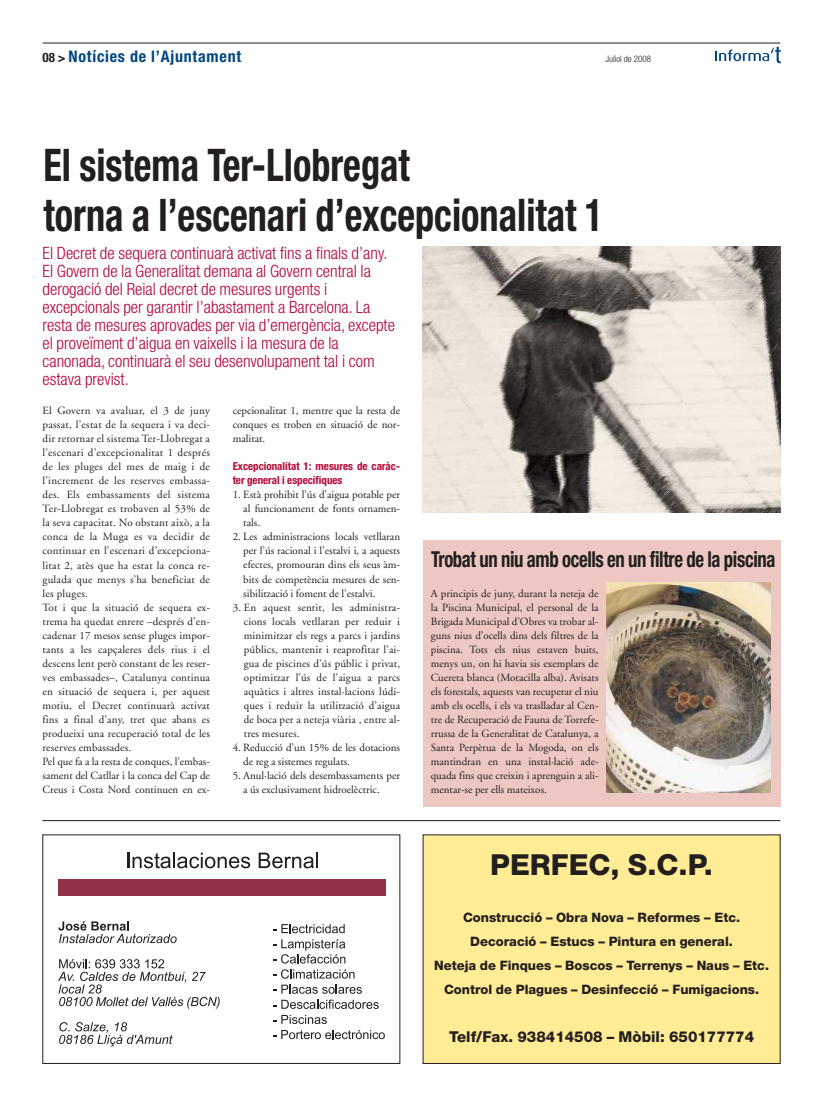
<style>
.page{position:relative;width:823px;height:1106px;background:#fff}
.page>*{position:absolute;margin:0;border:0;box-sizing:border-box;transform-origin:0 0}
.t1{font:700 condensed 45px/50px "Helvetica Neue";color:#231f1f;scale:.85 1}
.t2{font:800 29px "Helvetica Neue";color:#231f1f}
.t3{font:700 condensed 22px "Helvetica Neue";letter-spacing:-.02em;color:#231f1f;scale:.85 1}
.t4{font:300 condensed 17px/18px "Helvetica Neue";color:#b30638}
.t5{font:700 condensed 16px "Helvetica Neue";letter-spacing:.05em;color:#00467f}
.t6{font:800 15px "Helvetica Neue";color:#231f1f}
.t7{font:800 13px/24px "Helvetica Neue";color:#231f1f;text-align:center}
.t8{font:11px/14px "Adobe Garamond";letter-spacing:.015em;color:#231f1f;text-align:justify}
.t9{font:700 condensed 11px/14px "Helvetica Neue";color:#b30638}
.t10{font:300 condensed 9px "Helvetica Neue";color:#231f1f}
.s1{font-size:13px;color:#231f1f}
</style>
<div class="page">
<hr style="left:42px;top:43px;width:738px;height:1px;background:#231f1f">
<svg style="left:715px;top:46px;width:65px;height:17px"></svg>
<svg style="left:127px;top:852px;width:123px;height:16px"></svg>
<svg style="left:258px;top:852px;width:60px;height:16px"></svg>
<svg style="left:59px;top:1022px;width:114px;height:24px"></svg>
<svg style="left:58px;top:959px;width:161px;height:49px"></svg>
<svg style="left:58px;top:921px;width:118px;height:22px"></svg>
<svg style="left:273px;top:1030px;width:111px;height:9px"></svg>
<svg style="left:273px;top:1014px;width:54px;height:10px"></svg>
<svg style="left:273px;top:999px;width:105px;height:9px"></svg>
<svg style="left:273px;top:984px;width:89px;height:9px"></svg>
<svg style="left:273px;top:969px;width:81px;height:9px"></svg>
<svg style="left:273px;top:924px;width:71px;height:9px"></svg>
<div style="left:58px;top:879px;width:327px;height:17px;background:#913249"></div>
<svg style="left:273px;top:939px;width:72px;height:24px"></svg>
<div style="left:423px;top:835px;width:356px;height:228px;background:#ffec95"></div>
<hr style="left:42px;top:820px;width:738px;height:1px;background:#231f1f">
<img style="left:422px;top:246px;width:358px;height:266px">
<div style="left:422px;top:540px;width:358px;height:266px;background:#edc7c2"></div>
<img style="left:606px;top:582px;width:164px;height:210px">
<h3 class="t5" style="left:42px;top:50px;width:200px"><span class="s1">08 &gt;</span> Notícies de l’Ajuntament</h3>
<p class="t10" style="left:605px;top:55px;width:47px">Juliol de 2008</p>
<h1 class="t1" style="left:43px;top:144px;width:659px">El sistema Ter-Llobregat<br>torna a l’escenari d’excepcionalitat 1</h1>
<p class="t4" style="left:42px;top:245px;width:353px">El Decret de sequera continuarà activat fins a finals d’any.<br>El Govern de la Generalitat demana al Govern central la derogació del Reial decret de mesures urgents i excepcionals per garantir l’abastament a Barcelona. La resta de mesures aprovades per via d’emergència, excepte el proveïment d’aigua en vaixells i la mesura de la canonada, continuarà el seu desenvolupament tal i com estava previst.</p>
<p class="t8" style="left:42px;top:405px;width:169px;text-align:left">El Govern va avaluar, el 3 de juny passat, l’estat de la sequera i va deci&shy;dir retornar el sistema Ter-Llobregat a l’escenari d’excepcionalitat 1 després de les pluges del mes de maig i de l’increment de les reserves embassa&shy;des. Els embassaments del sistema Ter-Llobregat es trobaven al 53% de la seva capacitat. No obstant això, a la conca de la Muga es va decidir de continuar en l’escenari d’excepciona&shy;litat 2, atès que ha estat la conca re&shy;gulada que menys s’ha beneficiat de les pluges.<br>Tot i que la situació de sequera ex&shy;trema ha quedat enrere –després d’en&shy;cadenar 17 mesos sense pluges impor&shy;tants a les capçaleres dels rius i el descens lent però constant de les reser&shy;ves embassades–, Catalunya continua en situació de sequera i, per aquest motiu, el Decret continuarà activat fins a final d’any, tret que abans es produeixi una recuperació total de les reserves embassades.<br>Pel que fa a la resta de conques, l’embas&shy;sament del Catllar i la conca del Cap de Creus i Costa Nord continuen en ex-</p>
<p class="t8" style="left:232px;top:405px;width:169px">cepcionalitat 1, mentre que la resta de conques es troben en situació de nor&shy;malitat.</p>
<p class="t9" style="left:232px;top:460px;width:169px">Excepcionalitat 1: mesures de caràc&shy;ter general i específiques</p>
<p class="t8" style="left:243px;top:489px;width:158px;text-indent:-11px">1. Està prohibit l’ús d’aigua potable per al funcionament de fonts ornamen&shy;tals.</p>
<p class="t8" style="left:243px;top:531px;width:158px;text-indent:-11px">2. Les administracions locals vetllaran per l’ús racional i l’estalvi i, a aquests efectes, promouran dins els seus àm&shy;bits de competència mesures de sen&shy;sibilització i foment de l’estalvi.</p>
<p class="t8" style="left:244px;top:601px;width:158px;text-indent:-11px">3. En aquest sentit, les administra&shy;cions locals vetllaran per reduir i minimitzar els regs a parcs i jardins públics, mantenir i reaprofitar l’ai&shy;gua de piscines d’ús públic i privat, optimitzar l’ús de l’aigua a parcs aquàtics i altres instal·lacions lúdi&shy;ques i reduir la utilització d’aigua de boca per a neteja viària , entre al&shy;tres mesures.</p>
<p class="t8" style="left:243px;top:741px;width:158px;text-indent:-11px">4. Reducció d’un 15% de les dotacions de reg a sistemes regulats.</p>
<p class="t8" style="left:243px;top:769px;width:158px;text-indent:-11px">5. Anul·lació dels desembassaments per a ús exclusivament hidroelèctric.</p>
<h3 class="t3" style="left:431px;top:551px;width:406px">Trobat un niu amb ocells en un filtre de la piscina</h3>
<p class="t8" style="left:430px;top:587px;width:169px">A principis de juny, durant la neteja de la Piscina Municipal, el personal de la Brigada Municipal d’Obres va trobar al&shy;guns nius d’ocells dins dels filtres de la piscina. Tots els nius estaven buits, menys un, on hi havia sis exemplars de Cuereta blanca (Motacilla alba). Avisats els forestals, aquests van recuperar el niu amb els ocells, i els va traslladar al Cen&shy;tre de Recuperació de Fauna de Torrefe&shy;rrussa de la Generalitat de Catalunya, a Santa Perpètua de la Mogoda, on els mantindran en una instal·lació ade&shy;quada fins que creixin i aprenguin a ali&shy;mentar-se per ells mateixos.</p>
<h2 class="t2" style="left:490px;top:854px;width:224px">PERFEC, S.C.P.</h2>
<p class="t7" style="left:434px;top:906px;width:336px">Construcció – Obra Nova – Reformes – Etc.<br>Decoració – Estucs – Pintura en general.<br>Neteja de Finques – Boscos – Terrenys – Naus – Etc.<br>Control de Plagues – Desinfecció – Fumigacions.</p>
<h3 class="t6" style="left:448px;top:1031px;width:306px">Telf/Fax. 938414508 – Mòbil: 650177774</h3>
</div>
